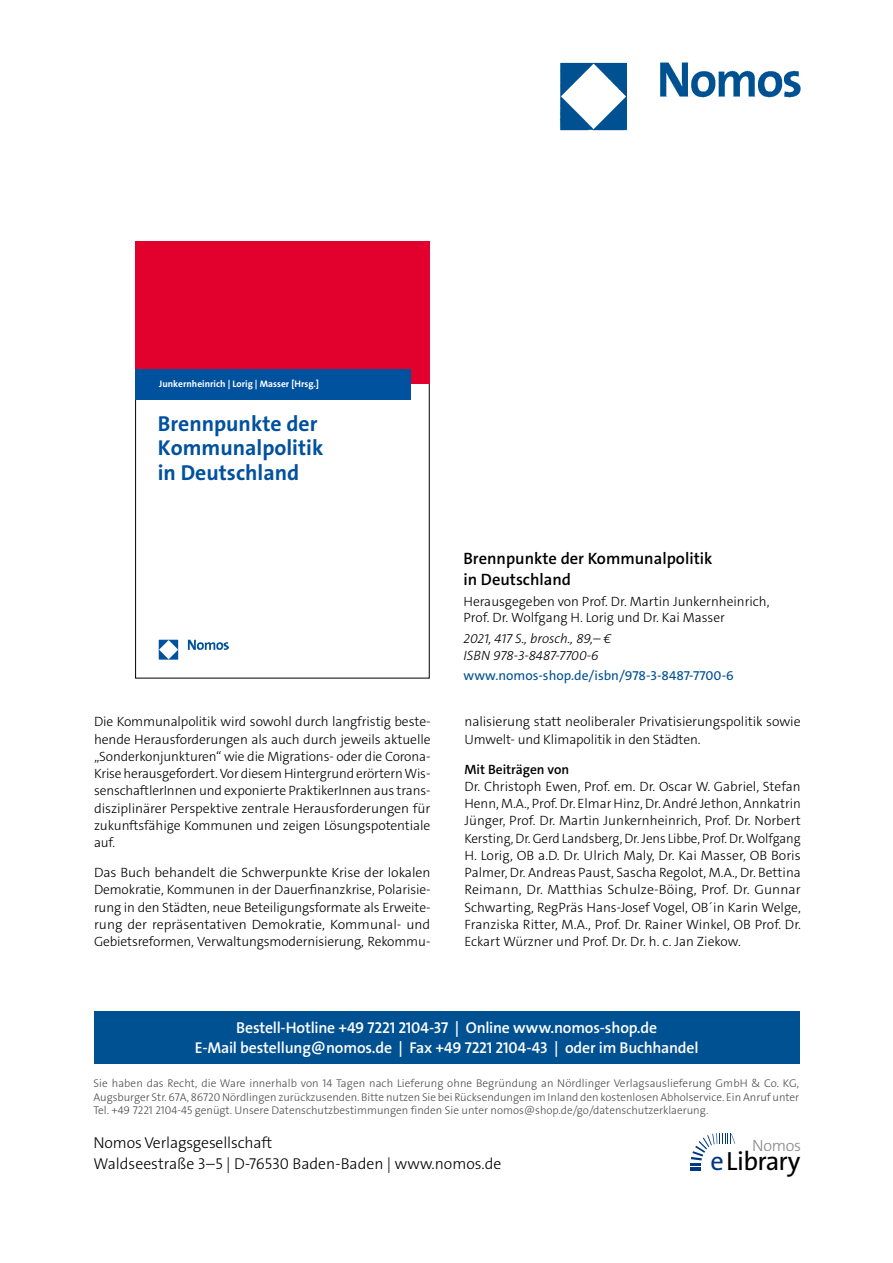
<style>
.page{position:relative;width:893px;height:1263px;background:#fff}
.page>*{position:absolute;margin:0;border:0;box-sizing:border-box;transform-origin:0 0}
.t1{font:26.4px "The Sans Os F";letter-spacing:-.03em;color:#000}
.t2{font:700 21.75px/24.5px "The Sans Os F";color:#00519e}
.t3{font:600 16.5px/21px "The Sans C5";color:#000}
.t4{font:300 16.2px "The Sans Os F";letter-spacing:-.02em;color:#87888a}
.t5{font:600 15.75px/21px "The Sans Os F";letter-spacing:-.01em;color:#fff;text-align:center}
.t6{font:300 15.75px/21px "The Sans Os F";color:#000}
.t7{font:300 13.5px/17.2px "The Sans C5";letter-spacing:-.005em;color:#000;text-align:justify}
.t8{font:italic 300 13.5px/16.5px "The Sans C5";color:#000}
.t9{font:13.5px "The Sans C5";color:#005192}
.t10{font:600 13.5px "The Sans C5";color:#000}
.t11{font:300 11.25px/13.5px "The Sans Os F";color:#4b4b4d;text-align:justify}
.t12{font:700 9.45px "The Sans Os F";color:#fff}
.s1{color:#003882}
</style>
<div class="page">
<img style="left:559px;top:62px;width:242px;height:69px">
<div style="left:94px;top:1011px;width:705px;height:52px;background:#005192"></div>
<svg style="left:690px;top:1133px;width:45px;height:38px"></svg>
<div style="left:135px;top:242px;width:295px;height:142px;background:#e2002d"></div>
<div style="left:135px;top:369px;width:275px;height:30px;background:#00519e"></div>
<img style="left:158px;top:639px;width:71px;height:21px">
<p class="t12" style="left:159px;top:377px;width:161px">Junkernheinrich | Lorig | Masser [Hrsg.]</p>
<h2 class="t2" style="left:158px;top:411px;width:167px">Brennpunkte der<br>Kommunalpolitik in Deutschland</h2>
<p class="t7" style="left:94px;top:713px;width:338px">Die Kommunalpolitik wird sowohl durch langfristig beste&shy;hende Herausforderungen als auch durch jeweils aktuelle „Sonderkonjunkturen“ wie die Migrations- oder die Corona-Krise herausgefordert. Vor diesem Hintergrund erörtern Wis&shy;senschaftlerInnen und exponierte PraktikerInnen aus trans&shy;disziplinärer Perspektive zentrale Herausforderungen für zukunftsfähige Kommunen und zeigen Lösungspotentiale auf.</p>
<p class="t7" style="left:94px;top:864px;width:338px">Das Buch behandelt die Schwerpunkte Krise der lokalen Demokratie, Kommunen in der Dauerfinanzkrise, Polarisie&shy;rung in den Städten, neue Beteiligungsformate als Erweite&shy;rung der repräsentativen Demokratie, Kommunal- und Gebietsreformen, Verwaltungsmodernisierung, Rekommu-</p>
<p class="t3" style="left:463px;top:548px;width:250px">Brennpunkte der Kommunalpolitik in Deutschland</p>
<p class="t7" style="left:463px;top:593px;width:308px;line-height:16.5px">Herausgegeben von Prof. Dr. Martin Junkernheinrich,<br>Prof. Dr. Wolfgang H. Lorig und Dr. Kai Masser</p>
<p class="t8" style="left:463px;top:630px;width:149px">2021, 417 S., brosch., 89,– €<br>ISBN 978-3-8487-7700-6</p>
<p class="t9" style="left:463px;top:667px;width:272px">www.nomos-shop.de/isbn/978-3-8487-7700-6</p>
<p class="t7" style="left:464px;top:713px;width:338px">nalisierung statt neoliberaler Privatisierungspolitik sowie<br>Umwelt- und Klimapolitik in den Städten.</p>
<p class="t10" style="left:464px;top:760px;width:106px">Mit Beiträgen von</p>
<p class="t7" style="left:464px;top:778px;width:338px">Dr. Christoph Ewen, Prof. em. Dr. Oscar W. Gabriel, Stefan Henn, M.A., Prof. Dr. Elmar Hinz, Dr. André Jethon, Annkatrin Jünger, Prof. Dr. Martin Junkernheinrich, Prof. Dr. Norbert Kersting, Dr. Gerd Landsberg, Dr. Jens Libbe, Prof. Dr. Wolfgang H. Lorig, OB a.D. Dr. Ulrich Maly, Dr. Kai Masser, OB Boris Palmer, Dr. Andreas Paust, Sascha Regolot, M.A., Dr. Bettina Reimann, Dr. Matthias Schulze-Böing, Prof. Dr. Gunnar Schwarting, RegPräs Hans-Josef Vogel, OB´in Karin Welge, Franziska Ritter, M.A., Prof. Dr. Rainer Winkel, OB Prof. Dr.<br>Eckart Würzner und Prof. Dr. Dr. h. c. Jan Ziekow.</p>
<p class="t5" style="left:195px;top:1017px;width:505px">Bestell-Hotline +49 7221 2104-37 | Online www.nomos-shop.de<br>E-Mail bestellung@nomos.de | Fax +49 7221 2104-43 | oder im Buchhandel</p>
<p class="t11" style="left:94px;top:1077px;width:707px">Sie haben das Recht, die Ware innerhalb von 14 Tagen nach Lieferung ohne Begründung an Nördlinger Verlagsauslieferung GmbH &amp; Co. KG, Augsburger Str. 67A, 86720 Nördlingen zurückzusenden. Bitte nutzen Sie bei Rücksendungen im Inland den kostenlosen Abholservice. Ein Anruf unter Tel. +49 7221 2104-45 genügt. Unsere Datenschutzbestimmungen finden Sie unter nomos@shop.de/go/datenschutzerklaerung.</p>
<p class="t6" style="left:94px;top:1133px;width:409px">Nomos Verlagsgesellschaft<br>Waldseestraße 3–5 | D-76530 Baden-Baden | www.nomos.de</p>
<p class="t4" style="left:752px;top:1135px;width:51px">Nomos</p>
<h1 class="t1" style="left:710px;top:1151px;width:91px"><span class="s1">e</span>Library</h1>
</div>
